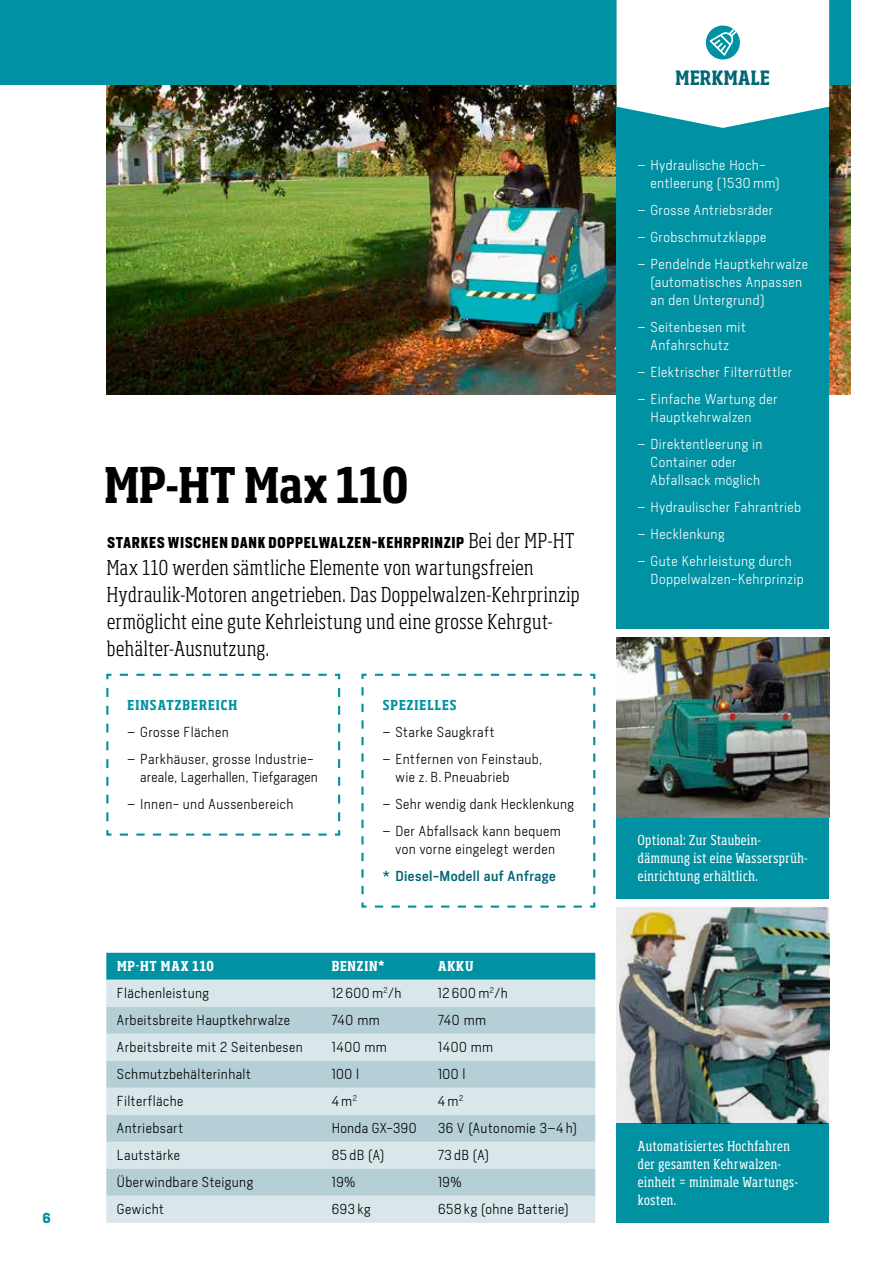
<style>
.page{position:relative;width:893px;height:1263px;background:#fff}
.page>*{position:absolute;margin:0;border:0;box-sizing:border-box;transform-origin:0 0}
.t1{font:700 condensed 48.45px "Soho Pro";color:#000}
.t2{font:300 condensed 20.25px/27px "Soho Pro";letter-spacing:.025em;color:#000}
.t3{font:700 condensed 19.5px "Soho Pro";letter-spacing:.02em;color:#006575}
.t4{font:700 14.7px "Heron Sans Cond";letter-spacing:.055em;color:#000}
.t5{font:300 13.5px/18px "Heron Sans";letter-spacing:.03em;color:#000}
.t6{font:300 13.5px/18px "Heron Sans";letter-spacing:.03em;color:#fff}
.t7{font:condensed 13.5px/18px "Soho Pro";letter-spacing:.04em;color:#fff}
.t8{font:700 condensed 13.5px "Soho Pro";letter-spacing:.08em;color:#0091a2}
.t9{font:500 13.5px "Heron Sans";letter-spacing:.035em;color:#006575}
.t10{font:700 condensed 13.5px "Soho Pro";letter-spacing:.06em;color:#fff}
.t11{font:700 13.5px "Heron Sans";color:#0091a2}
.s1{font-family:"Soho Pro";font-weight:300;font-stretch:condensed;font-size:20.25px}
</style>
<div class="page">
<img style="left:829px;top:85px;width:21px;height:310px">
<img style="left:106px;top:85px;width:511px;height:310px">
<div style="left:0;top:0;width:850px;height:85px;background:#0091a2"></div>
<svg style="left:106px;top:673px;width:235px;height:163px"></svg>
<svg style="left:361px;top:673px;width:235px;height:235px"></svg>
<div style="left:617px;top:107px;width:212px;height:522px;background:#0091a2"></div>
<svg style="left:617px;top:0;width:212px;height:128px"></svg>
<div style="left:617px;top:818px;width:212px;height:81px;background:#0091a2"></div>
<img style="left:617px;top:638px;width:212px;height:180px">
<div style="left:617px;top:1124px;width:212px;height:99px;background:#0091a2"></div>
<img style="left:620px;top:908px;width:209px;height:215px">
<div style="left:106px;top:953px;width:489px;height:27px;background:#0091a2"></div>
<div style="left:106px;top:980px;width:489px;height:243px;background:#dae7ea"></div>
<svg style="left:106px;top:1007px;width:489px;height:189px;background:#c4dade"></svg>
<p class="t11" style="left:43px;top:1209px;width:10px">6</p>
<h1 class="t1" style="left:104px;top:452px;width:305px">MP-HT Max 110</h1>
<p class="t4" style="left:107px;top:533px;width:469px">STARKES WISCHEN DANK DOPPELWALZEN-KEHRPRINZIP <span class="s1">Bei der MP-HT</span></p>
<h2 class="t2" style="left:107px;top:552px;width:474px">Max 110 werden sämtliche Elemente von wartungsfreien Hydraulik-Motoren angetrieben. Das Doppelwalzen-Kehrprinzip ermöglicht eine gute Kehrleistung und eine grosse Kehrgut&shy;behälter-Ausnutzung.</h2>
<p class="t8" style="left:128px;top:695px;width:111px">EINSATZBEREICH</p>
<p class="t5" style="left:128px;top:722px;width:103px">– Grosse Flächen</p>
<p class="t5" style="left:140px;top:749px;width:179px;text-indent:-13px">– Parkhäuser, grosse Industrie&shy;areale, Lagerhallen, Tiefgaragen</p>
<p class="t5" style="left:128px;top:794px;width:167px">– Innen- und Aussenbereich</p>
<p class="t8" style="left:383px;top:695px;width:75px">SPEZIELLES</p>
<p class="t5" style="left:383px;top:722px;width:113px">– Starke Saugkraft</p>
<p class="t5" style="left:395px;top:749px;width:148px;text-indent:-13px">– Entfernen von Feinstaub, wie z. B. Pneuabrieb</p>
<p class="t5" style="left:383px;top:794px;width:193px">– Sehr wendig dank Hecklenkung</p>
<p class="t5" style="left:383px;top:821px;width:180px;text-align:center">– Der Abfallsack kann bequem von vorne eingelegt werden</p>
<p class="t9" style="left:383px;top:867px;width:175px">* Diesel-Modell auf Anfrage</p>
<p class="t10" style="left:117px;top:957px;width:99px">MP-HT MAX 110</p>
<p class="t10" style="left:332px;top:957px;width:55px">BENZIN*</p>
<p class="t10" style="left:438px;top:957px;width:37px">AKKU</p>
<p class="t5" style="left:117px;top:983px;width:94px">Flächenleistung</p>
<p class="t5" style="left:332px;top:983px;width:71px">12 600 m<sup>2</sup>/h</p>
<p class="t5" style="left:438px;top:983px;width:71px">12 600 m<sup>2</sup>/h</p>
<p class="t5" style="left:117px;top:1010px;width:175px">Arbeitsbreite Hauptkehrwalze</p>
<p class="t5" style="left:332px;top:1010px;width:50px">740 mm</p>
<p class="t5" style="left:438px;top:1010px;width:50px">740 mm</p>
<p class="t5" style="left:117px;top:1037px;width:187px">Arbeitsbreite mit 2 Seitenbesen</p>
<p class="t5" style="left:332px;top:1037px;width:57px">1400 mm</p>
<p class="t5" style="left:438px;top:1037px;width:57px">1400 mm</p>
<p class="t5" style="left:117px;top:1064px;width:136px">Schmutzbehälterinhalt</p>
<p class="t5" style="left:332px;top:1064px;width:29px">100 l</p>
<p class="t5" style="left:438px;top:1064px;width:29px">100 l</p>
<p class="t5" style="left:117px;top:1091px;width:68px">Filterfläche</p>
<p class="t5" style="left:332px;top:1091px;width:27px">4 m<sup>2</sup></p>
<p class="t5" style="left:438px;top:1091px;width:27px">4 m<sup>2</sup></p>
<p class="t5" style="left:117px;top:1118px;width:68px">Antriebsart</p>
<p class="t5" style="left:332px;top:1118px;width:86px">Honda GX-390</p>
<p class="t5" style="left:438px;top:1118px;width:140px">36 V (Autonomie 3–4 h)</p>
<p class="t5" style="left:117px;top:1145px;width:65px">Lautstärke</p>
<p class="t5" style="left:332px;top:1145px;width:54px">85 dB (A)</p>
<p class="t5" style="left:438px;top:1145px;width:53px">73 dB (A)</p>
<p class="t5" style="left:117px;top:1172px;width:138px">Überwindbare Steigung</p>
<p class="t5" style="left:332px;top:1172px;width:25px">19%</p>
<p class="t5" style="left:438px;top:1172px;width:25px">19%</p>
<p class="t5" style="left:117px;top:1199px;width:49px">Gewicht</p>
<p class="t5" style="left:332px;top:1199px;width:41px">693 kg</p>
<p class="t5" style="left:438px;top:1199px;width:132px">658 kg (ohne Batterie)</p>
<h3 class="t3" style="left:676px;top:65px;width:96px">MERKMALE</h3>
<p class="t6" style="left:651px;top:155px;width:131px;text-indent:-13px">– Hydraulische Hoch-- entleerung (1530 mm)</p>
<p class="t6" style="left:638px;top:200px;width:137px">– Grosse Antriebsräder</p>
<p class="t6" style="left:638px;top:227px;width:130px">– Grobschmutzklappe</p>
<p class="t6" style="left:651px;top:254px;width:159px;text-indent:-13px">– Pendelnde Hauptkehrwalze (automatisches Anpassen an den Untergrund)</p>
<p class="t6" style="left:638px;top:317px;width:110px;text-align:center">– Seitenbesen mit<br>Anfahrschutz</p>
<p class="t6" style="left:638px;top:362px;width:156px">– Elektrischer Filterrüttler</p>
<p class="t6" style="left:651px;top:389px;width:128px;text-indent:-13px">– Einfache Wartung der<br>Hauptkehrwalzen</p>
<p class="t6" style="left:651px;top:434px;width:113px;text-indent:-13px">– Direktentleerung in<br>Container oder<br>Abfallsack möglich</p>
<p class="t6" style="left:638px;top:497px;width:165px">– Hydraulischer Fahrantrieb</p>
<p class="t6" style="left:638px;top:524px;width:88px">– Hecklenkung</p>
<p class="t6" style="left:651px;top:551px;width:154px;text-indent:-13px">– Gute Kehrleistung durch<br>Doppelwalzen-Kehrprinzip</p>
<p class="t7" style="left:638px;top:830px;width:172px">Optional: Zur Staubein&shy;dämmung ist eine Wassersprüh&shy;einrichtung erhältlich.</p>
<p class="t7" style="left:638px;top:1136px;width:162px">Automatisiertes Hochfahren der gesamten Kehrwalzen&shy;einheit = minimale Wartungs&shy;kosten.</p>
</div>
